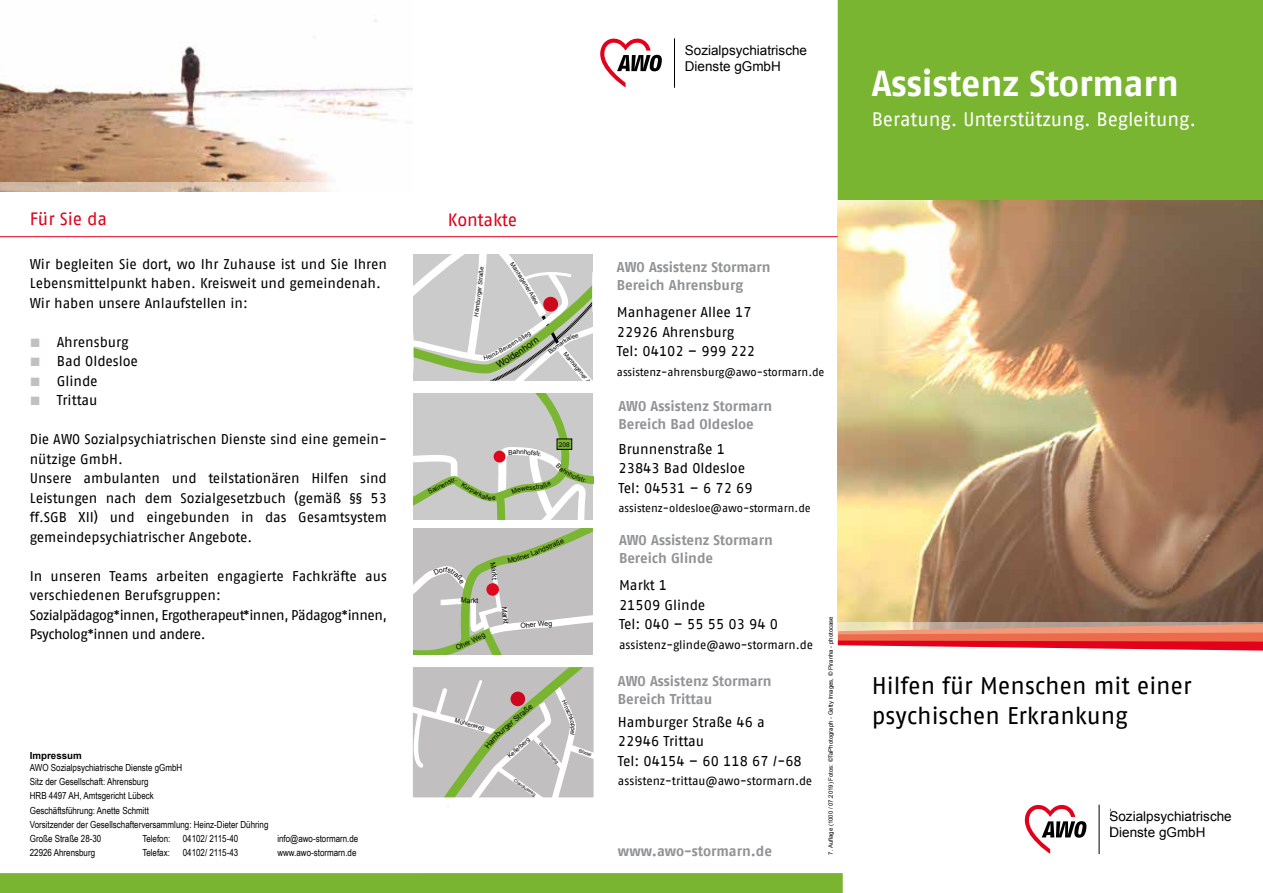
<style>
.page{position:relative;width:1263px;height:893px;background:#fff}
.page>*{position:absolute;margin:0;border:0;box-sizing:border-box;transform-origin:0 0}
.t1{font:700 36px "AWO Fago Office";letter-spacing:-.005em;color:#fff}
.t2{font:24px/30px "AWO Fago Office";color:#000}
.t3{font:19.5px "AWO Fago Office";color:#fff}
.t4{font:17.85px "AWO Fago Office";letter-spacing:-.01em;color:#e2001a}
.t5{font:14.25px/19.5px "AWO Fago Office";color:#000}
.t6{font:700 14.25px/18px "AWO Fago Office";letter-spacing:-.005em;color:#929395}
.t7{font:14.1px/19.5px "AWO Fago Office";letter-spacing:-.005em;color:#000}
.t8{font:14.1px/19.5px "AWO Fago Office";letter-spacing:-.025em;color:#000}
.t9{font:13.5px/16.2px "Arial";color:#000}
.t10{font:12px "AWO Fago Office";color:#000}
.t11{font:11.25px "AWO Fago Office";color:#000}
.t12{font:9.75px/14.1px "Arial Narrow";color:#000}
.t13{font:700 9.75px "Arial";color:#000}
.t14{font:7.5px "Arial";color:#000}
.t15{font:7.05px "Arial";color:#000}
.t16{font:6.6px "Arial";color:#000}
.t17{font:6px "Arial";color:#000}
.t18{font:4.5px "Arial";color:#000}
.s1{font-family:"Arial";font-size:18px;color:#c1bfbf}
</style>
<div class="page">
<img style="left:838px;top:200px;width:425px;height:422px">
<img style="left:0;top:19px;width:412px;height:163px">
<div style="left:838px;top:0;width:425px;height:200px;background:#79b530"></div>
<svg style="left:838px;top:622px;width:425px;height:2px"></svg>
<svg style="left:838px;top:624px;width:425px;height:27px;background:#e87568"></svg>
<div style="left:0;top:873px;width:843px;height:20px;background:#79b530"></div>
<svg style="left:0;top:182px;width:331px;height:10px;background:#ddc7b3"></svg>
<hr style="left:0;top:236px;width:838px;height:1px;background:#e2001a">
<svg style="left:1025px;top:804px;width:61px;height:50px"></svg>
<hr style="left:1099px;top:805px;width:1px;height:49px;background:#000">
<svg style="left:600px;top:38px;width:62px;height:49px"></svg>
<hr style="left:674px;top:38px;width:1px;height:50px;background:#000">
<svg style="left:399px;top:236px;width:229px;height:284px"></svg>
<svg style="left:413px;top:528px;width:181px;height:279px"></svg>
<p class="t4" style="left:30px;top:209px;width:79px">Für Sie da</p>
<p class="t7" style="left:30px;top:254px;width:359px">Wir begleiten Sie dort, wo Ihr Zuhause ist und Sie Ihren<br>Lebensmittelpunkt haben. Kreisweit und gemeindenah.<br>Wir haben unsere Anlaufstellen in:</p>
<p class="t5" style="left:30px;top:332px;width:100px"><span class="s1">■</span> Ahrensburg</p>
<p class="t5" style="left:30px;top:351px;width:110px"><span class="s1">■</span> Bad Oldesloe</p>
<p class="t5" style="left:30px;top:371px;width:69px"><span class="s1">■</span> Glinde</p>
<p class="t5" style="left:30px;top:390px;width:69px"><span class="s1">■</span> Trittau</p>
<p class="t7" style="left:30px;top:429px;width:359px">Die AWO Sozialpsychiatrischen Dienste sind eine gemein&shy;nützige GmbH.<br>Unsere ambulanten und teilstationären Hilfen sind Leistungen nach dem Sozialgesetzbuch (gemäß §§ 53 ff.SGB XII) und eingebunden in das Gesamtsystem gemeindepsychiatrischer Angebote.</p>
<p class="t8" style="left:30px;top:566px;width:359px">In unseren Teams arbeiten engagierte Fachkräfte aus verschiedenen Berufsgruppen:<br>Sozialpädagog*innen, Ergotherapeut*innen, Pädagog*innen, Psycholog*innen und andere.</p>
<p class="t13" style="left:30px;top:749px;width:54px">Impressum</p>
<p class="t12" style="left:30px;top:760px;width:240px">AWO Sozialpsychiatrische Dienste gGmbH<br>Sitz der Gesellschaft: Ahrensburg<br>HRB 4497 AH, Amtsgericht Lübeck<br>Geschäftsführung: Anette Schmitt<br>Vorsitzender der Gesellschafterversammlung: Heinz-Dieter Dühring Große Straße 28-30</p>
<p class="t12" style="left:142px;top:831px;width:30px">Telefon:</p>
<p class="t12" style="left:183px;top:831px;width:57px">04102/ 2115-40</p>
<p class="t12" style="left:277px;top:831px;width:82px">info@awo-stormarn.de</p>
<p class="t12" style="left:30px;top:845px;width:67px">22926 Ahrensburg</p>
<p class="t12" style="left:142px;top:845px;width:29px">Telefax:</p>
<p class="t12" style="left:183px;top:845px;width:57px">04102/ 2115-43</p>
<p class="t12" style="left:277px;top:845px;width:81px">www.awo-stormarn.de</p>
<p class="t9" style="left:685px;top:42px;width:124px">Sozialpsychiatrische<br>Dienste gGmbH</p>
<p class="t4" style="left:448px;top:210px;width:71px">Kontakte</p>
<p class="t17" style="left:476px;top:284px;width:13px;rotate:-84deg">Stra</p>
<p class="t17" style="left:474px;top:303px;width:19px;rotate:-83deg">burger</p>
<p class="t17" style="left:536px;top:294px;width:11px;rotate:60deg">llee</p>
<p class="t16" style="left:443px;top:480px;width:12px;rotate:-26deg">nstr</p>
<p class="t16" style="left:430px;top:486px;width:15px;rotate:-27deg">aline</p>
<p class="t15" style="left:473px;top:596px;width:5px">k</p>
<p class="t17" style="left:515px;top:338px;width:14px;rotate:-33deg">-Stie</p>
<p class="t17" style="left:573px;top:356px;width:42px;rotate:50deg">nhagener Allee</p>
<p class="t16" style="left:559px;top:440px;width:12px">208</p>
<p class="t15" style="left:547px;top:543px;width:18px;rotate:-23deg">traße</p>
<p class="t17" style="left:456px;top:716px;width:18px;rotate:15deg">Mühle</p>
<p class="t14" style="left:511px;top:716px;width:24px;rotate:-40deg">Straße</p>
<p class="t14" style="left:496px;top:729px;width:19px;rotate:-41deg">urger</p>
<p class="t17" style="left:506px;top:754px;width:29px;rotate:-42deg">Kellerberg</p>
<p class="t18" style="left:542px;top:741px;width:28px;rotate:47deg">Stormarnweg</p>
<p class="t18" style="left:516px;top:777px;width:27px;rotate:35deg">Claudiusweg</p>
<p class="t18" style="left:580px;top:748px;width:15px;rotate:19deg">Billetal</p>
<p class="t6" style="left:617px;top:258px;width:155px">AWO Assistenz Stormarn<br>Bereich Ahrensburg</p>
<p class="t5" style="left:617px;top:302px;width:140px">Manhagener Allee 17<br>22926 Ahrensburg<br>Tel: 04102 – 999 222</p>
<p class="t11" style="left:617px;top:365px;width:209px">assistenz-ahrensburg@awo-stormarn.de</p>
<p class="t6" style="left:618px;top:396px;width:155px">AWO Assistenz Stormarn<br>Bereich Bad Oldesloe</p>
<p class="t5" style="left:618px;top:439px;width:136px">Brunnenstraße 1<br>23843 Bad Oldesloe<br>Tel: 04531 – 6 72 69</p>
<p class="t11" style="left:618px;top:502px;width:194px">assistenz-oldesloe@awo-stormarn.de</p>
<p class="t6" style="left:619px;top:531px;width:155px">AWO Assistenz Stormarn<br>Bereich Glinde</p>
<p class="t5" style="left:619px;top:575px;width:160px">Markt 1<br>21509 Glinde<br>Tel: 040 – 55 55 03 94 0</p>
<p class="t10" style="left:619px;top:638px;width:195px">assistenz-glinde@awo-stormarn.de</p>
<p class="t6" style="left:618px;top:672px;width:155px">AWO Assistenz Stormarn<br>Bereich Trittau</p>
<p class="t5" style="left:618px;top:712px;width:185px">Hamburger Straße 46 a<br>22946 Trittau<br>Tel: 04154 – 60 118 67 /-68</p>
<p class="t10" style="left:618px;top:774px;width:196px">assistenz-trittau@awo-stormarn.de</p>
<p class="t6" style="left:618px;top:841px;width:156px">www.awo-stormarn.de</p>
<p class="t17" style="left:827px;top:855px;width:240px;rotate:-90deg">7. Auflage (1000 / 07.2019) Fotos: ©TaPhotograph - Getty Images, © Piranha - photocase</p>
<h1 class="t1" style="left:872px;top:62px;width:309px">Assistenz Stormarn</h1>
<h3 class="t3" style="left:872px;top:108px;width:326px">Beratung. Unterstützung. Begleitung.</h3>
<h2 class="t2" style="left:872px;top:670px;width:321px">Hilfen für Menschen mit einer psychischen Erkrankung</h2>
<p class="t9" style="left:1109px;top:808px;width:124px">Sozialpsychiatrische<br>Dienste gGmbH</p>
</div>
